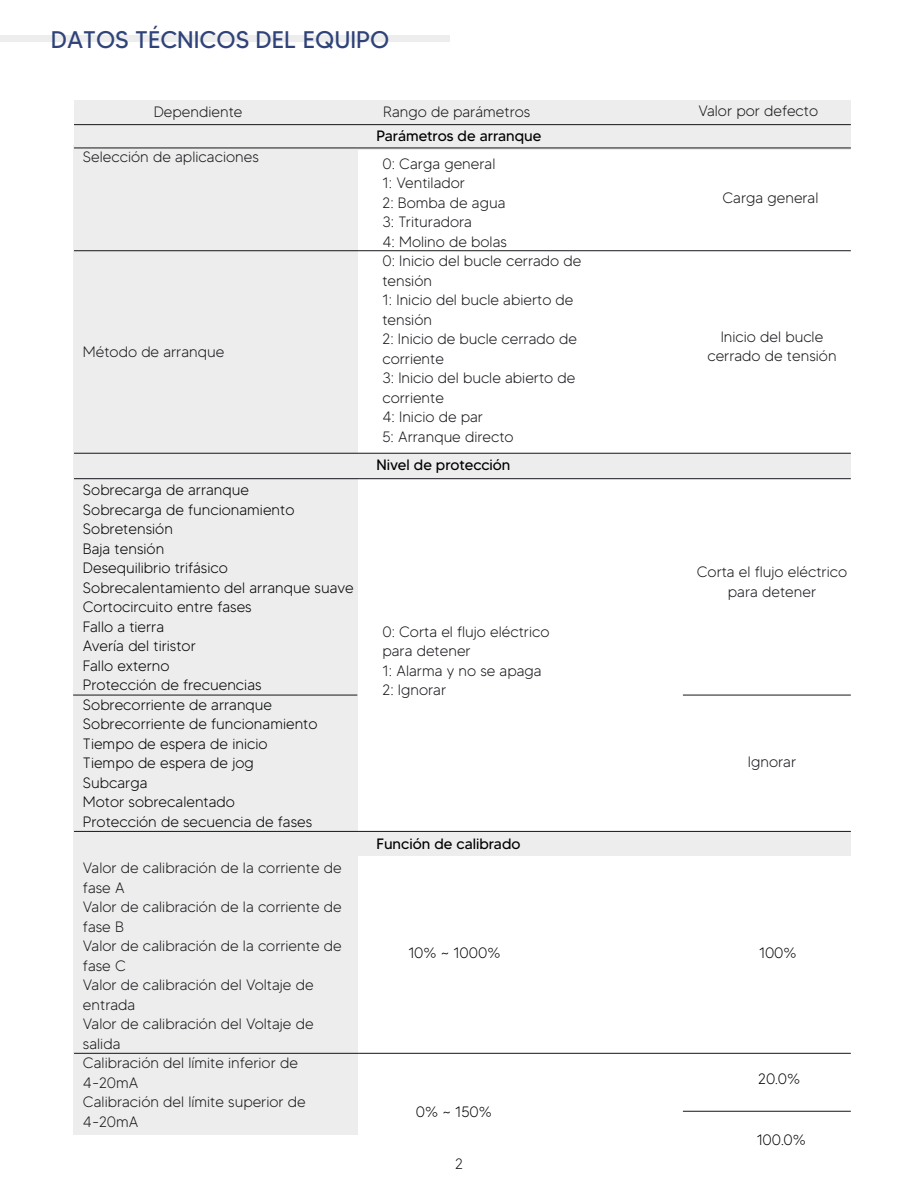
<style>
.page{position:relative;width:918px;height:1188px;background:#fff}
.page>*{position:absolute;margin:0;border:0;box-sizing:border-box;transform-origin:0 0}
.t1{font:24px "MADETOMMY";color:#304379}
.t2{font:300 15px/19.5px "MADETOMMY";color:#18151a}
.t3{font:300 15px/19.5px "MADETOMMY";color:#000001}
.t4{font:15px "MADETOMMY";color:#000001}
</style>
<div class="page">
<div style="left:0;top:36px;width:450px;height:6px;background:#ecedec"></div>
<div style="left:73px;top:146px;width:284px;height:989px;background:#ecedec"></div>
<div style="left:74px;top:100px;width:777px;height:25px;background:#ecedec"></div>
<div style="left:74px;top:831px;width:777px;height:25px;background:#ecedec"></div>
<div style="left:74px;top:454px;width:777px;height:24px;background:#ecedec"></div>
<div style="left:74px;top:125px;width:777px;height:24px;background:#ecedec"></div>
<hr style="left:74px;top:124px;width:777px;height:1px;background:#18151a">
<hr style="left:74px;top:250px;width:777px;height:1px;background:#18151a">
<hr style="left:74px;top:148px;width:777px;height:1px;background:#18151a">
<hr style="left:74px;top:831px;width:777px;height:1px;background:#18151a">
<hr style="left:74px;top:1053px;width:777px;height:1px;background:#18151a">
<hr style="left:74px;top:453px;width:777px;height:1px;background:#18151a">
<hr style="left:74px;top:478px;width:777px;height:1px;background:#18151a">
<hr style="left:73px;top:695px;width:284px;height:1px;background:#18151a">
<hr style="left:683px;top:695px;width:168px;height:1px;background:#18151a">
<hr style="left:683px;top:1111px;width:168px;height:1px;background:#18151a">
<h1 class="t1" style="left:51px;top:25px;width:340px">DATOS TÉCNICOS DEL EQUIPO</h1>
<p class="t2" style="left:154px;top:102px;width:90px">Dependiente</p>
<p class="t2" style="left:383px;top:102px;width:149px">Rango de parámetros</p>
<p class="t2" style="left:698px;top:101px;width:121px">Valor por defecto</p>
<p class="t2" style="left:83px;top:147px;width:177px">Selección de aplicaciones</p>
<p class="t2" style="left:83px;top:342px;width:143px">Método de arranque</p>
<p class="t3" style="left:83px;top:480px;width:272px">Sobrecarga de arranque<br>Sobrecarga de funcionamiento<br>Sobretensión<br>Baja tensión<br>Desequilibrio trifásico<br>Sobrecalentamiento del arranque suave<br>Cortocircuito entre fases<br>Fallo a tierra<br>Avería del tiristor<br>Fallo externo<br>Protección de frecuencias<br>Sobrecorriente de arranque<br>Sobrecorriente de funcionamiento<br>Tiempo de espera de inicio<br>Tiempo de espera de jog<br>Subcarga<br>Motor sobrecalentado<br>Protección de secuencia de fases</p>
<p class="t2" style="left:83px;top:858px;width:260px">Valor de calibración de la corriente de fase A<br>Valor de calibración de la corriente de fase B<br>Valor de calibración de la corriente de fase C<br>Valor de calibración del Voltaje de entrada<br>Valor de calibración del Voltaje de salida<br>Calibración del límite inferior de<br>4-20mA<br>Calibración del límite superior de<br>4-20mA</p>
<p class="t4" style="left:377px;top:127px;width:166px">Parámetros de arranque</p>
<p class="t2" style="left:382px;top:154px;width:200px">0: Carga general<br>1: Ventilador<br>2: Bomba de agua<br>3: Trituradora<br>4: Molino de bolas<br>0: Inicio del bucle cerrado de tensión<br>1: Inicio del bucle abierto de tensión<br>2: Inicio de bucle cerrado de corriente<br>3: Inicio del bucle abierto de corriente<br>4: Inicio de par<br>5: Arranque directo</p>
<p class="t4" style="left:377px;top:455px;width:135px">Nivel de protección</p>
<p class="t2" style="left:382px;top:622px;width:169px">0: Corta el flujo eléctrico para detener<br>1: Alarma y no se apaga<br>2: Ignorar</p>
<p class="t4" style="left:377px;top:834px;width:145px">Función de calibrado</p>
<p class="t3" style="left:408px;top:942px;width:94px">10% ~ 1000%</p>
<p class="t3" style="left:416px;top:1102px;width:78px">0% ~ 150%</p>
<p class="t2" style="left:455px;top:1153px;width:9px">2</p>
<p class="t2" style="left:722px;top:188px;width:98px">Carga general</p>
<p class="t2" style="left:707px;top:327px;width:131px;text-align:center">Inicio del bucle cerrado de tensión</p>
<p class="t2" style="left:697px;top:562px;width:152px;text-align:center">Corta el flujo eléctrico para detener</p>
<p class="t2" style="left:748px;top:752px;width:50px">Ignorar</p>
<p class="t3" style="left:759px;top:942px;width:39px">100%</p>
<p class="t3" style="left:758px;top:1069px;width:43px">20.0%</p>
<p class="t3" style="left:757px;top:1130px;width:51px">100.0%</p>
</div>
